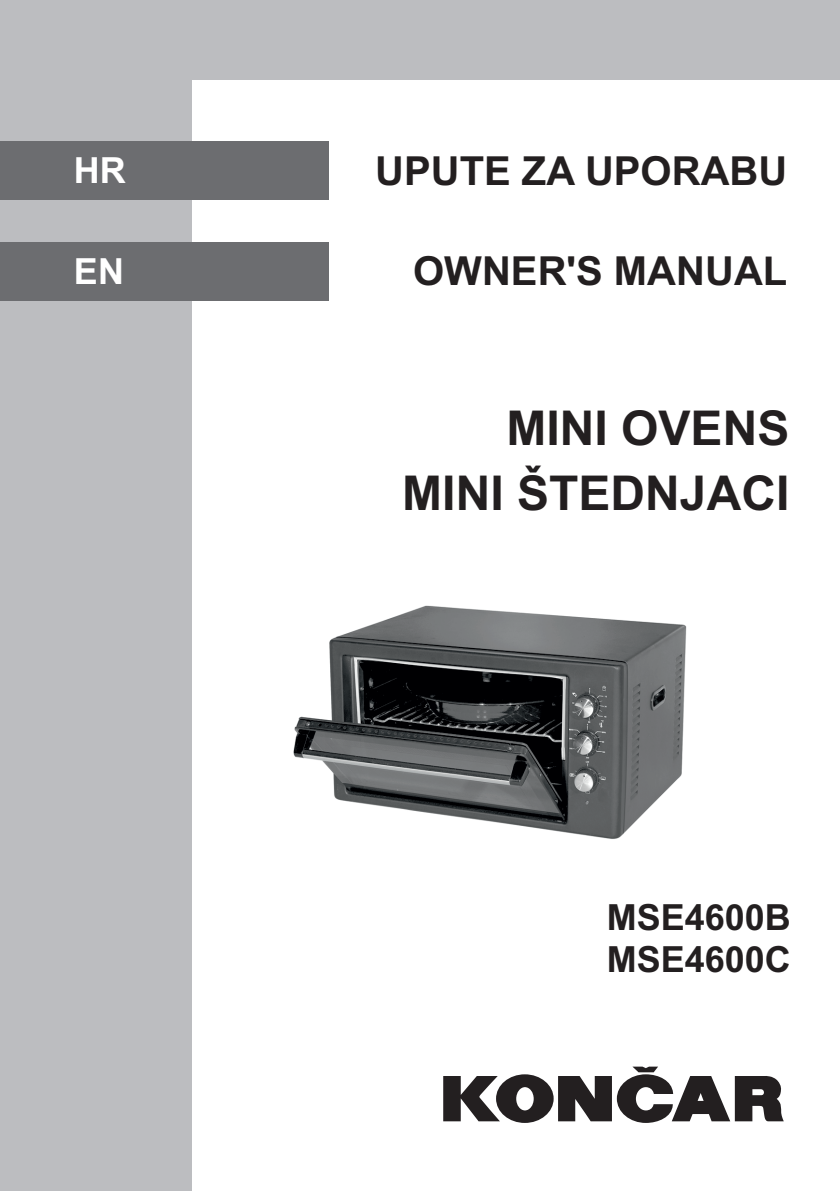
<style>
.page{position:relative;width:840px;height:1191px;background:#fff}
.page>*{position:absolute;margin:0;border:0;box-sizing:border-box;transform-origin:0 0}
.t1{font:700 48px/64.4px "Arial";color:#231f20;text-align:right}
.t2{font:700 40px "Arial";color:#231f20}
.t3{font:700 36px/42.2px "Arial";color:#231f20}
.t4{font:700 36px "Arial";color:#fff}
</style>
<div class="page">
<div style="left:0;top:0;width:191px;height:1191px;background:#bcbdc0"></div>
<div style="left:0;top:0;width:839px;height:80px;background:#bcbdc0"></div>
<svg style="left:443px;top:1066px;width:340px;height:57px"></svg>
<div style="left:0;top:141px;width:328px;height:59px;background:#6c6d70"></div>
<div style="left:0;top:241px;width:328px;height:59px;background:#6c6d70"></div>
<img style="left:293px;top:605px;width:394px;height:234px">
<p class="t4" style="left:74px;top:157px;width:53px">HR</p>
<p class="t2" style="left:375px;top:156px;width:413px">UPUTE ZA UPORABU</p>
<p class="t4" style="left:74px;top:258px;width:52px">EN</p>
<p class="t2" style="left:413px;top:256px;width:375px">OWNER'S MANUAL</p>
<p class="t1" style="left:402px;top:401px;width:388px">MINI OVENS<br>MINI ŠTEDNJACI</p>
<p class="t3" style="left:606px;top:899px;width:186px">MSE4600B<br>MSE4600C</p>
</div>
